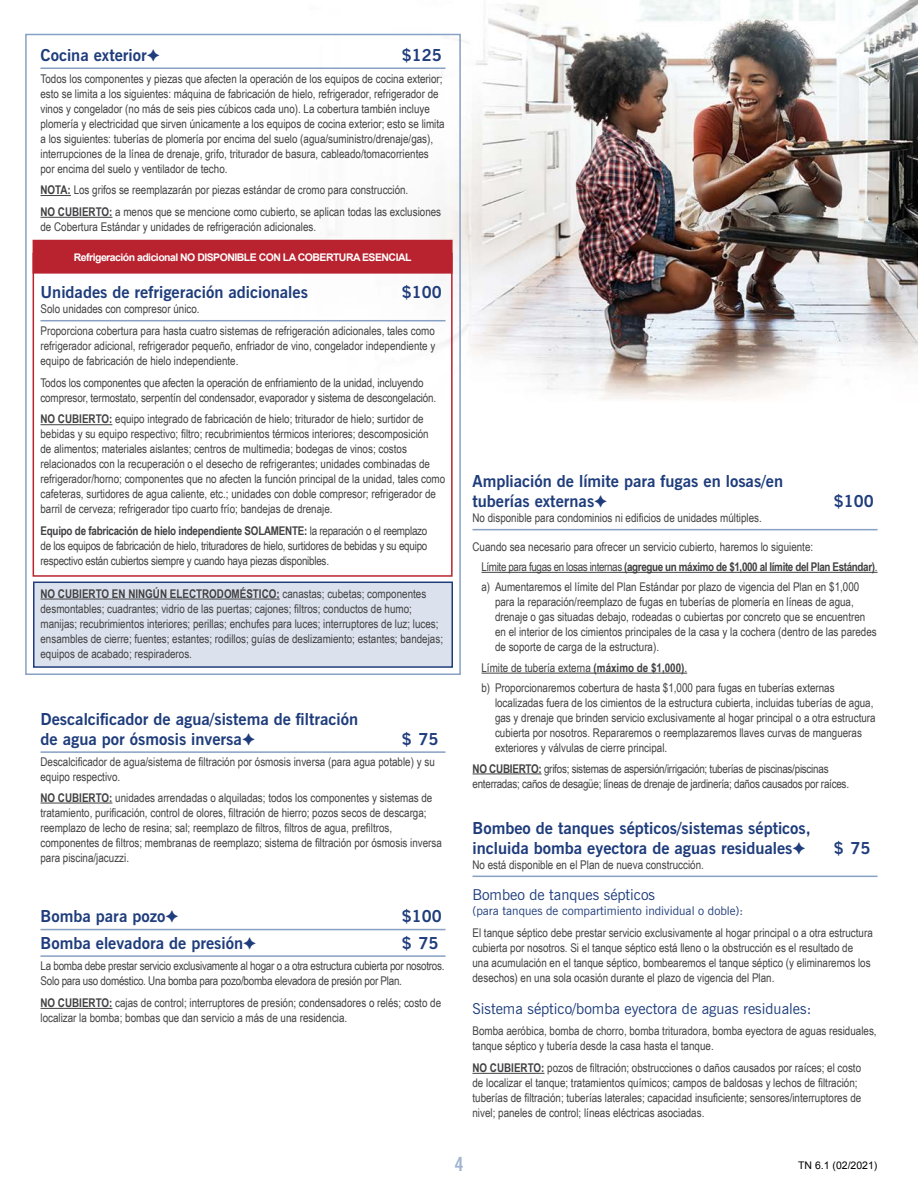
<style>
.page{position:relative;width:918px;height:1188px;background:#fff}
.page>*{position:absolute;margin:0;border:0;box-sizing:border-box;transform-origin:0 0}
.t1{font:700 condensed 19.5px "News Gothic BT";color:#a0b3d0}
.t2{font:700 16.5px/19.8px "News Gothic BT";color:#1f3d7c}
.t3{font:15px "News Gothic BT";color:#1f3d7c}
.t4{font:12px/15px "Arial Narrow";color:#414042}
.t5{font:12px/15px "Arial Narrow";letter-spacing:-.02em;color:#414042}
.t6{font:12px "News Gothic BT";color:#1f3d7c}
.t7{font:700 10.5px "Arial";letter-spacing:-.05em;color:#fff}
.t8{font:10.5px "Arial";color:#000}
.s1{font-weight:700}
</style>
<div class="page">
<img style="left:25px;top:0;width:893px;height:403px">
<div style="left:25px;top:34px;width:436px;height:641px;border:2px solid #87a0c4"></div>
<hr style="left:40px;top:68px;width:406px;height:1px;background:#87a0c4">
<hr style="left:40px;top:195px;width:31px;height:1px;background:#414042">
<hr style="left:40px;top:217px;width:72px;height:1px;background:#414042">
<hr style="left:40px;top:320px;width:406px;height:1px;background:#87a0c4">
<hr style="left:40px;top:424px;width:72px;height:1px;background:#414042">
<div style="left:33px;top:582px;width:420px;height:86px;background:#dce2ed;border:2px solid #1f3d7c"></div>
<hr style="left:40px;top:599px;width:240px;height:1px;background:#414042">
<hr style="left:40px;top:751px;width:406px;height:2px;background:#87a0c4">
<hr style="left:40px;top:803px;width:72px;height:1px;background:#414042">
<hr style="left:40px;top:929px;width:406px;height:1px;background:#87a0c4">
<hr style="left:40px;top:955px;width:406px;height:2px;background:#87a0c4">
<hr style="left:40px;top:1008px;width:72px;height:1px;background:#414042">
<hr style="left:472px;top:529px;width:406px;height:1px;background:#87a0c4">
<hr style="left:482px;top:572px;width:396px;height:1px;background:#414042">
<hr style="left:482px;top:673px;width:205px;height:1px;background:#414042">
<hr style="left:472px;top:773px;width:70px;height:1px;background:#414042">
<hr style="left:472px;top:876px;width:406px;height:1px;background:#87a0c4">
<hr style="left:472px;top:1073px;width:72px;height:1px;background:#414042">
<div style="left:33px;top:253px;width:420px;height:324px;border:2px solid #b8232f"></div>
<div style="left:33px;top:241px;width:419px;height:32px;background:#b8232f"></div>
<div style="left:33px;top:240px;width:420px;height:34px;border:2px solid #b8232f"></div>
<h2 class="t2" style="left:40px;top:45px;width:121px">Cocina exterior✦</h2>
<h2 class="t2" style="left:402px;top:45px;width:41px">$125</h2>
<p class="t4" style="left:40px;top:70px;width:406px">Todos los componentes y piezas que afecten la operación de los equipos de cocina exterior; esto se limita a los siguientes: máquina de fabricación de hielo, refrigerador, refrigerador de vinos y congelador (no más de seis pies cúbicos cada uno). La cobertura también incluye plomería y electricidad que sirven únicamente a los equipos de cocina exterior; esto se limita a los siguientes: tuberías de plomería por encima del suelo (agua/suministro/drenaje/gas), interrupciones de la línea de drenaje, grifo, triturador de basura, cableado/tomacorrientes por encima del suelo y ventilador de techo.</p>
<p class="t4" style="left:40px;top:179px;width:402px;line-height:21.8px"><span class="s1">NOTA:</span> Los grifos se reemplazarán por piezas estándar de cromo para construcción.<br><span class="s1">NO CUBIERTO:</span> a menos que se mencione como cubierto, se aplican todas las exclusiones</p>
<p class="t4" style="left:40px;top:219px;width:277px">de Cobertura Estándar y unidades de refrigeración adicionales.</p>
<p class="t7" style="left:74px;top:250px;width:339px">Refrigeración adicional NO DISPONIBLE CON LA COBERTURA ESENCIAL</p>
<h2 class="t2" style="left:40px;top:282px;width:269px">Unidades de refrigeración adicionales</h2>
<h2 class="t2" style="left:402px;top:282px;width:41px">$100</h2>
<p class="t4" style="left:40px;top:298px;width:396px;line-height:21.8px">Solo unidades con compresor único.<br>Proporciona cobertura para hasta cuatro sistemas de refrigeración adicionales, tales como</p>
<p class="t4" style="left:40px;top:338px;width:396px">refrigerador adicional, refrigerador pequeño, enfriador de vino, congelador independiente y equipo de fabricación de hielo independiente.</p>
<p class="t4" style="left:40px;top:375px;width:397px">Todos los componentes que afecten la operación de enfriamiento de la unidad, incluyendo compresor, termostato, serpentín del condensador, evaporador y sistema de descongelación.</p>
<p class="t4" style="left:40px;top:411px;width:406px"><span class="s1">NO CUBIERTO:</span> equipo integrado de fabricación de hielo; triturador de hielo; surtidor de bebidas y su equipo respectivo; filtro; recubrimientos térmicos interiores; descomposición<br>de alimentos; materiales aislantes; centros de multimedia; bodegas de vinos; costos relacionados con la recuperación o el desecho de refrigerantes; unidades combinadas de refrigerador/horno; componentes que no afecten la función principal de la unidad, tales como cafeteras, surtidores de agua caliente, etc.; unidades con doble compresor; refrigerador de barril de cerveza; refrigerador tipo cuarto frío; bandejas de drenaje.</p>
<p class="t4" style="left:40px;top:523px;width:388px;text-align:justify"><span class="s1">Equipo de fabricación de hielo independiente SOLAMENTE:</span> la reparación o el reemplazo de los equipos de fabricación de hielo, trituradores de hielo, surtidores de bebidas y su equipo respectivo están cubiertos siempre y cuando haya piezas disponibles.</p>
<p class="t4" style="left:40px;top:586px;width:404px"><span class="s1">NO CUBIERTO EN NINGÚN ELECTRODOMÉSTICO:</span> canastas; cubetas; componentes desmontables; cuadrantes; vidrio de las puertas; cajones; filtros; conductos de humo; manijas; recubrimientos interiores; perillas; enchufes para luces; interruptores de luz; luces; ensambles de cierre; fuentes; estantes; rodillos; guías de deslizamiento; estantes; bandejas; equipos de acabado; respiraderos.</p>
<h2 class="t2" style="left:40px;top:709px;width:319px">Descalcificador de agua/sistema de filtración de agua por ósmosis inversa✦</h2>
<h2 class="t2" style="left:402px;top:729px;width:38px">$ 75</h2>
<p class="t4" style="left:40px;top:754px;width:396px">Descalcificador de agua/sistema de filtración por ósmosis inversa (para agua potable) y su equipo respectivo.</p>
<p class="t4" style="left:40px;top:790px;width:403px"><span class="s1">NO CUBIERTO:</span> unidades arrendadas o alquiladas; todos los componentes y sistemas de tratamiento, purificación, control de olores, filtración de hierro; pozos secos de descarga; reemplazo de lecho de resina; sal; reemplazo de filtros, filtros de agua, prefiltros, componentes de filtros; membranas de reemplazo; sistema de filtración por ósmosis inversa para piscina/jacuzzi.</p>
<h2 class="t2" style="left:40px;top:906px;width:140px">Bomba para pozo✦</h2>
<h2 class="t2" style="left:402px;top:906px;width:41px">$100</h2>
<h2 class="t2" style="left:40px;top:933px;width:217px">Bomba elevadora de presión✦</h2>
<h2 class="t2" style="left:402px;top:933px;width:38px">$ 75</h2>
<p class="t5" style="left:40px;top:958px;width:406px">La bomba debe prestar servicio exclusivamente al hogar o a otra estructura cubierta por nosotros.<br>Solo para uso doméstico. Una bomba para pozo/bomba elevadora de presión por Plan.</p>
<p class="t4" style="left:40px;top:995px;width:402px"><span class="s1">NO CUBIERTO:</span> cajas de control; interruptores de presión; condensadores o relés; costo de localizar la bomba; bombas que dan servicio a más de una residencia.</p>
<h2 class="t2" style="left:472px;top:471px;width:312px">Ampliación de límite para fugas en losas/en tuberías externas✦</h2>
<h2 class="t2" style="left:834px;top:491px;width:41px">$100</h2>
<p class="t4" style="left:472px;top:510px;width:291px">No disponible para condominios ni edificios de unidades múltiples.</p>
<p class="t4" style="left:482px;top:536px;width:397px;line-height:20.4px;text-indent:-9px">Cuando sea necesario para ofrecer un servicio cubierto, haremos lo siguiente:<br>Límite para fugas en losas internas <span class="s1">(agregue un máximo de $1,000 al límite del Plan Estándar)</span>. a) Aumentaremos el límite del Plan Estándar por plazo de vigencia del Plan en $1,000</p>
<p class="t4" style="left:495px;top:594px;width:383px">para la reparación/reemplazo de fugas en tuberías de plomería en líneas de agua, drenaje o gas situadas debajo, rodeadas o cubiertas por concreto que se encuentren en el interior de los cimientos principales de la casa y la cochera (dentro de las paredes de soporte de carga de la estructura).</p>
<p class="t4" style="left:482px;top:657px;width:355px;line-height:20.4px">Límite de tubería externa <span class="s1">(máximo de $1,000)</span>.<br>b) Proporcionaremos cobertura de hasta $1,000 para fugas en tuberías externas</p>
<p class="t4" style="left:495px;top:695px;width:382px">localizadas fuera de los cimientos de la estructura cubierta, incluidas tuberías de agua, gas y drenaje que brinden servicio exclusivamente al hogar principal o a otra estructura cubierta por nosotros. Repararemos o reemplazaremos llaves curvas de mangueras exteriores y válvulas de cierre principal.</p>
<p class="t5" style="left:472px;top:760px;width:378px"><span class="s1">NO CUBIERTO:</span> grifos; sistemas de aspersión/irrigación; tuberías de piscinas/piscinas enterradas; caños de desagüe; líneas de drenaje de jardinería; daños causados por raíces.</p>
<h2 class="t2" style="left:472px;top:819px;width:340px">Bombeo de tanques sépticos/sistemas sépticos, incluida bomba eyectora de aguas residuales✦</h2>
<h2 class="t2" style="left:834px;top:838px;width:38px">$ 75</h2>
<p class="t4" style="left:472px;top:857px;width:233px">No está disponible en el Plan de nueva construcción.</p>
<p class="t3" style="left:472px;top:886px;width:184px">Bombeo de tanques sépticos</p>
<p class="t6" style="left:472px;top:904px;width:272px">(para tanques de compartimiento individual o doble):</p>
<p class="t4" style="left:472px;top:925px;width:402px">El tanque séptico debe prestar servicio exclusivamente al hogar principal o a otra estructura cubierta por nosotros. Si el tanque séptico está lleno o la obstrucción es el resultado de<br>una acumulación en el tanque séptico, bombearemos el tanque séptico (y eliminaremos los desechos) en una sola ocasión durante el plazo de vigencia del Plan.</p>
<p class="t3" style="left:472px;top:999px;width:340px">Sistema séptico/bomba eyectora de aguas residuales:</p>
<p class="t4" style="left:472px;top:1023px;width:406px">Bomba aeróbica, bomba de chorro, bomba trituradora, bomba eyectora de aguas residuales, tanque séptico y tubería desde la casa hasta el tanque.</p>
<p class="t4" style="left:472px;top:1060px;width:390px"><span class="s1">NO CUBIERTO:</span> pozos de filtración; obstrucciones o daños causados por raíces; el costo de localizar el tanque; tratamientos químicos; campos de baldosas y lechos de filtración; tuberías de filtración; tuberías laterales; capacidad insuficiente; sensores/interruptores de nivel; paneles de control; líneas eléctricas asociadas.</p>
<h1 class="t1" style="left:455px;top:1152px;width:10px">4</h1>
<p class="t8" style="left:798px;top:1158px;width:81px">TN 6.1 (02/2021)</p>
</div>
